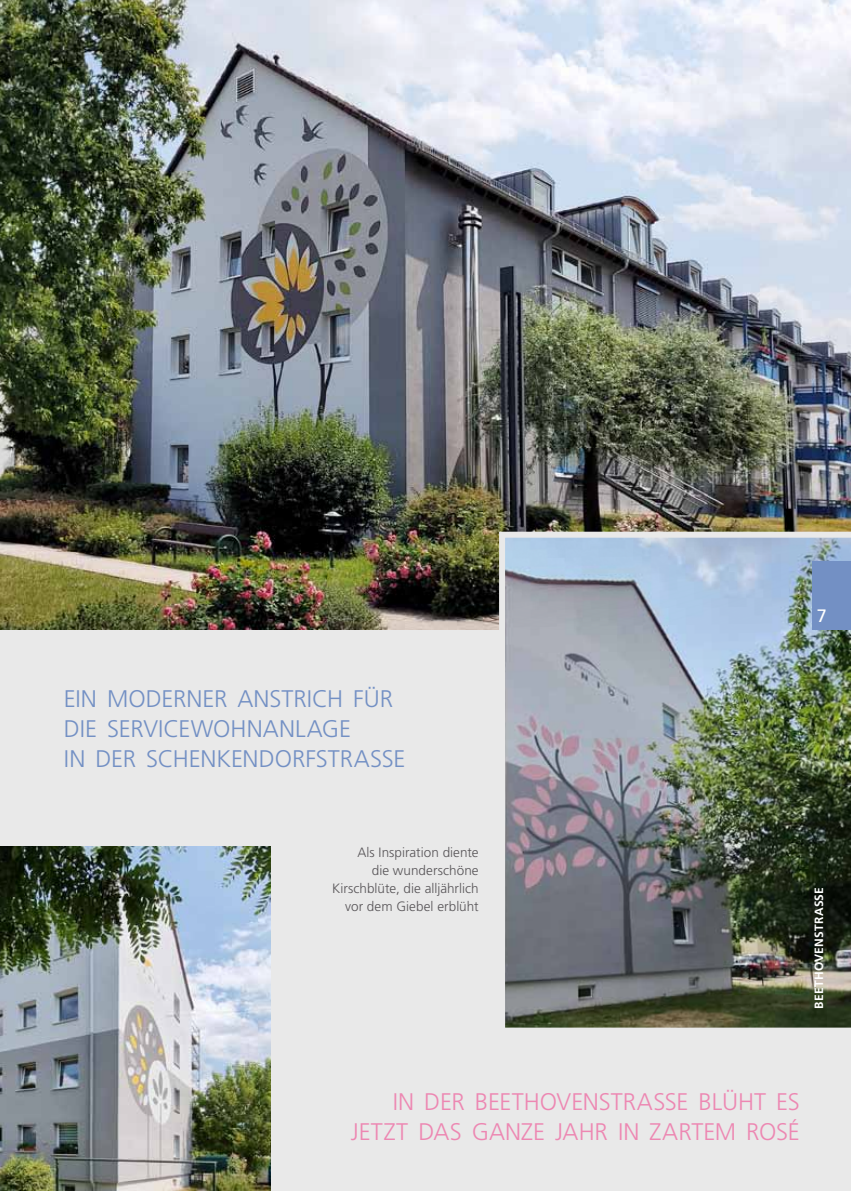
<style>
.page{position:relative;width:851px;height:1191px;background:#fff}
.page>*{position:absolute;margin:0;border:0;box-sizing:border-box;transform-origin:0 0}
.t1{font:300 24px "Frutiger";letter-spacing:-.015em;color:#7390c4}
.t2{font:300 24px "Frutiger";letter-spacing:-.01em;color:#ed87b2}
.t3{font:18px "Frutiger";color:#fff}
.t4{font:300 13.5px/18px "Frutiger";letter-spacing:.005em;color:#585558;text-align:right}
.t5{font:700 12px "Frutiger";letter-spacing:.015em;color:#fff}
</style>
<div class="page">
<div style="left:0;top:0;width:850px;height:1191px;background:#e9e9e9"></div>
<img style="left:0;top:0;width:850px;height:629px">
<img style="left:0;top:846px;width:270px;height:345px">
<img style="left:499px;top:531px;width:351px;height:497px">
<div style="left:812px;top:561px;width:38px;height:68px;background:#7390c4"></div>
<h1 class="t1" style="left:64px;top:685px;width:11px">EIN</h1>
<h1 class="t1" style="left:107px;top:685px;width:19px">MOD</h1>
<h1 class="t1" style="left:162px;top:685px;width:106px">ERN ER ANSTRICH</h1>
<h1 class="t1" style="left:353px;top:685px;width:36px">FÜR</h1>
<h1 class="t1" style="left:64px;top:715px;width:79px">DI E SERVIC</h1>
<h1 class="t1" style="left:179px;top:715px;width:30px">EWOHNANLA</h1>
<h1 class="t1" style="left:322px;top:715px;width:31px">GE</h1>
<h1 class="t1" style="left:64px;top:745px;width:194px">IN DER SCH ENKENDORFSTRA</h1>
<h1 class="t1" style="left:370px;top:745px;width:37px">SSE</h1>
<p class="t4" style="left:332px;top:843px;width:148px">ALS INSPIRATION DIENTE<br>DIE WUNDERSCHÖNE<br>KIRSCHBLÜTE, DIE ALLJÄHRLICH<br>VOR DEM GIEBEL ERBLÜHT</p>
<h2 class="t3" style="left:816px;top:605px;width:12px">7</h2>
<p class="t5" style="left:812px;top:1008px;width:121px;rotate:-90deg">BeethovenstraSSe</p>
<h1 class="t2" style="left:392px;top:1088px;width:135px">IN DER BEETHOV</h1>
<h1 class="t2" style="left:571px;top:1088px;width:27px">ENSTRA</h1>
<h1 class="t2" style="left:653px;top:1088px;width:145px">SSE BLÜHT ES</h1>
<h1 class="t2" style="left:350px;top:1118px;width:34px">JETZT</h1>
<h1 class="t2" style="left:418px;top:1118px;width:15px">DAS</h1>
<h1 class="t2" style="left:472px;top:1118px;width:107px">GANZE JAHR</h1>
<h1 class="t2" style="left:618px;top:1118px;width:46px">IN ZART</h1>
<h1 class="t2" style="left:703px;top:1118px;width:98px">EM ROSÉ</h1>
</div>
